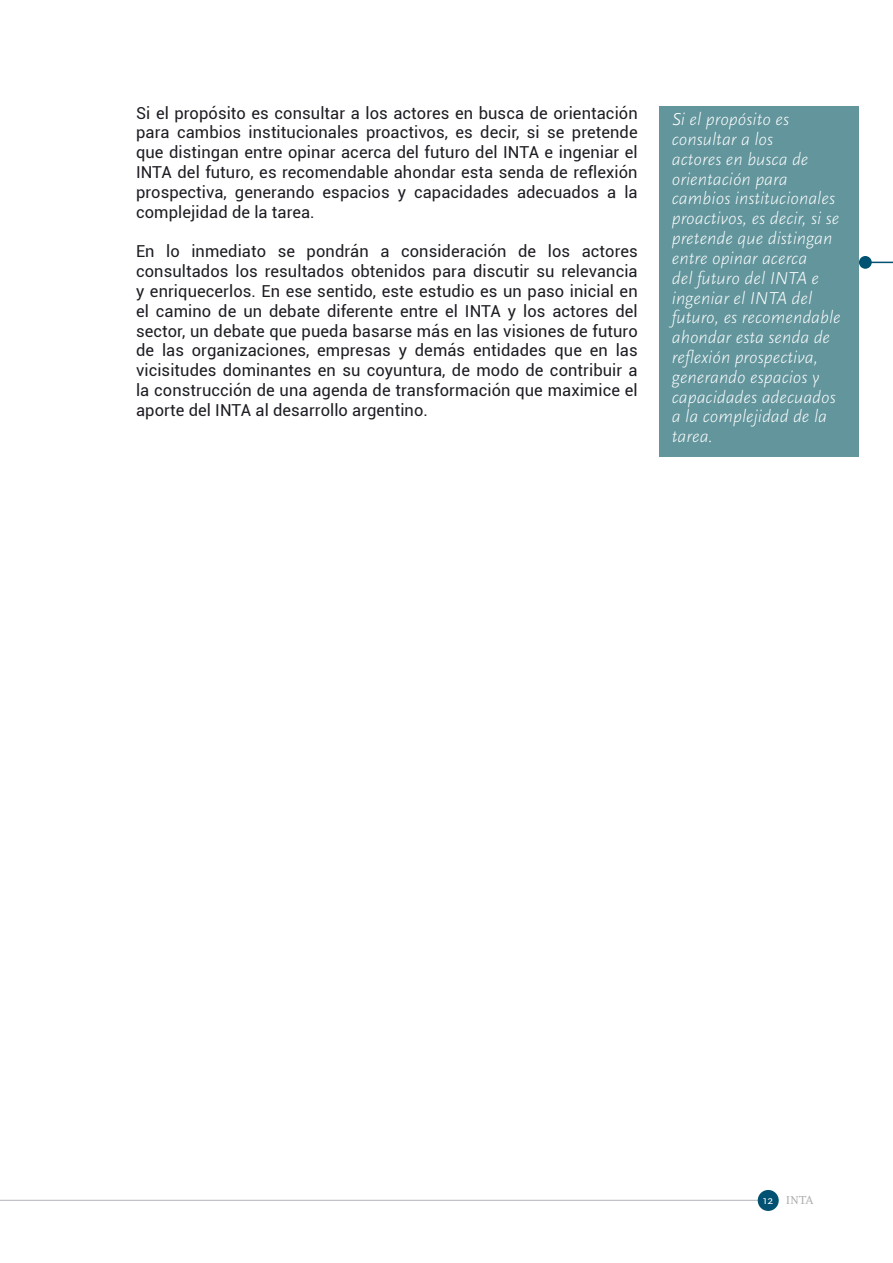
<style>
.page{position:relative;width:893px;height:1263px;background:#fff}
.page>*{position:absolute;margin:0;border:0;box-sizing:border-box;transform-origin:0 0}
.t1{font:italic 300 18px/19.8px "Scala Sans Pro";color:#fff}
.t2{font:16.5px/19.8px "Roboto";letter-spacing:.005em;color:#1e1b22;text-align:justify}
.t3{font:12px "Scala";color:#a8a9ad}
.s1{font-family:"Scala Sans Pro";color:#fff}
</style>
<div class="page">
<hr style="left:0;top:1200px;width:763px;height:1px;background:#bcbdc0">
<div style="left:758px;top:1190px;width:21px;height:21px;background:#015272;border-radius:50%"></div>
<div style="left:659px;top:106px;width:200px;height:351px;background:#62959c"></div>
<svg style="left:872px;top:262px;width:21px;height:1px"></svg>
<div style="left:859px;top:256px;width:13px;height:13px;background:#015272;border-radius:50%"></div>
<p class="t2" style="left:136px;top:102px;width:503px">Si el propósito es consultar a los actores en busca de orientación para cambios institucionales proactivos, es decir, si se pretende que distingan entre opinar acerca del futuro del INTA e ingeniar el INTA del futuro, es recomendable ahondar esta senda de reflexión prospectiva, generando espacios y capacidades adecuados a la complejidad de la tarea.</p>
<p class="t2" style="left:136px;top:241px;width:503px">En lo inmediato se pondrán a consideración de los actores consultados los resultados obtenidos para discutir su relevancia y enriquecerlos. En ese sentido, este estudio es un paso inicial en el camino de un debate diferente entre el INTA y los actores del sector, un debate que pueda basarse más en las visiones de futuro de las organizaciones, empresas y demás entidades que en las vicisitudes dominantes en su coyuntura, de modo de contribuir a la construcción de una agenda de transformación que maximice el aporte del INTA al desarrollo argentino.</p>
<p class="t1" style="left:672px;top:110px;width:171px">Si el propósito es consultar a los<br>actores en busca de orientación para cambios institucionales proactivos, es decir, si se pretende que distingan entre opinar acerca<br>del futuro del INTA e ingeniar el INTA del futuro, es recomendable ahondar esta senda de reflexión prospectiva, generando espacios y capacidades adecuados a la complejidad de la tarea.</p>
<p class="t3" style="left:763px;top:1193px;width:52px"><span class="s1">12</span> INTA</p>
</div>
